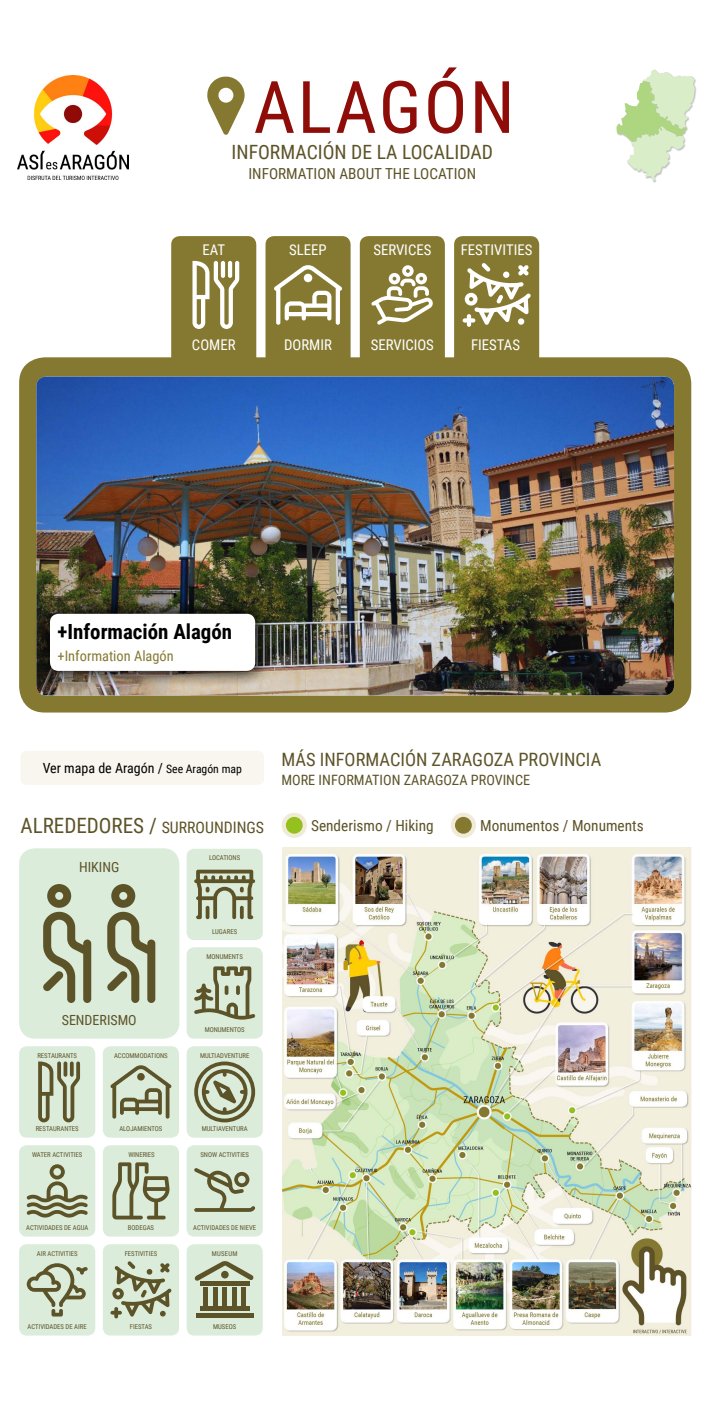
<style>
.page{position:relative;width:709px;height:1418px;background:#fff}
.page>*{position:absolute;margin:0;border:0;box-sizing:border-box;transform-origin:0 0}
.t1{font:72.5px "Roboto Condensed";letter-spacing:.03em;color:#8f0d08}
.t2{font:21.1px "Roboto Condensed";color:#5d5328}
.t3{font:700 20.9px "Roboto Condensed";color:#000}
.t4{font:19.65px "Roboto Condensed";color:#5d5328}
.t5{font:18.4px "Roboto Condensed";color:#5d5328}
.t6{font:15.3px "Roboto Condensed";color:#5d5328}
.t7{font:15.2px "Roboto Condensed";color:#5d5328}
.t8{font:14.75px "Roboto Condensed";color:#fff}
.t9{font:14.35px "Roboto Condensed";color:#857931}
.t10{font:14.25px "Roboto Condensed";color:#5d5328}
.t11{font:14px "Roboto Condensed";color:#000}
.t12{font:14px "Roboto Condensed";color:#5d5328}
.t13{font:6.7px "Roboto Condensed";color:#5d5328}
.s1{font-size:11.75px}
.s2{font-size:15.8px}
</style>
<div class="page">
<img style="left:18px;top:75px;width:110px;height:104px">
<div style="left:616px;top:69px;width:81px;height:114px;background:#000;opacity:.25"></div>
<svg style="left:616px;top:69px;width:78px;height:112px"></svg>
<svg style="left:451px;top:812px;width:25px;height:25px"></svg>
<svg style="left:282px;top:812px;width:25px;height:25px"></svg>
<div style="left:455px;top:817px;width:17px;height:16px;background:#857931;border-radius:50%"></div>
<div style="left:286px;top:817px;width:17px;height:16px;background:#95c11f;border-radius:50%"></div>
<img style="left:282px;top:847px;width:409px;height:488px">
<div style="left:21px;top:750px;width:243px;height:34px;background:#f8f6ee;border-radius:6px"></div>
<svg style="left:360px;top:236px;width:85px;height:121px;background:#928848"></svg>
<svg style="left:171px;top:236px;width:85px;height:121px;background:#958b4d"></svg>
<svg style="left:265px;top:236px;width:85px;height:121px;background:#958b4c"></svg>
<div style="left:304px;top:274px;width:8px;height:8px;background:#fff;border-radius:50%"></div>
<svg style="left:454px;top:236px;width:85px;height:121px;background:#968c4e"></svg>
<div style="left:503px;top:271px;width:6px;height:7px;background:#fff;border-radius:50%"></div>
<div style="left:518px;top:318px;width:6px;height:7px;background:#fff;border-radius:50%"></div>
<div style="left:19px;top:357px;width:672px;height:355px;background:#857931;border-radius:26px"></div>
<img style="left:36px;top:376px;width:638px;height:319px">
<div style="left:33px;top:596px;width:239px;height:92px;background:#000;opacity:.97"></div>
<div style="left:50px;top:614px;width:205px;height:57px;background:#fff;border-radius:9px"></div>
<svg style="left:207px;top:76px;width:37px;height:59px"></svg>
<div style="left:19px;top:848px;width:160px;height:190px;background:#dbecdb;border-radius:16px"></div>
<svg style="left:107px;top:884px;width:48px;height:119px"></svg>
<svg style="left:43px;top:884px;width:48px;height:119px"></svg>
<div style="left:103px;top:1046px;width:76px;height:91px;background:#dbecdb;border-radius:8px"></div>
<svg style="left:110px;top:1065px;width:62px;height:53px"></svg>
<svg style="left:137px;top:1072px;width:8px;height:8px"></svg>
<div style="left:19px;top:1046px;width:76px;height:91px;background:#dbecdb;border-radius:8px"></div>
<svg style="left:38px;top:1061px;width:42px;height:61px"></svg>
<div style="left:19px;top:1145px;width:76px;height:91px;background:#dbecdb;border-radius:8px"></div>
<svg style="left:26px;top:1164px;width:62px;height:53px"></svg>
<div style="left:103px;top:1145px;width:76px;height:91px;background:#dbecdb;border-radius:8px"></div>
<svg style="left:112px;top:1162px;width:57px;height:57px"></svg>
<div style="left:19px;top:1244px;width:76px;height:91px;background:#dbecdb;border-radius:8px"></div>
<svg style="left:27px;top:1263px;width:61px;height:53px"></svg>
<div style="left:187px;top:1145px;width:76px;height:91px;background:#dbecdb;border-radius:8px"></div>
<svg style="left:194px;top:1168px;width:61px;height:43px"></svg>
<div style="left:103px;top:1244px;width:76px;height:91px;background:#dbecdb;border-radius:8px"></div>
<svg style="left:110px;top:1261px;width:62px;height:57px"></svg>
<div style="left:187px;top:1046px;width:76px;height:91px;background:#dbecdb;border-radius:8px"></div>
<svg style="left:194px;top:1061px;width:61px;height:61px"></svg>
<div style="left:187px;top:848px;width:76px;height:92px;background:#dbecdb;border-radius:8px"></div>
<svg style="left:194px;top:869px;width:61px;height:50px"></svg>
<div style="left:187px;top:947px;width:76px;height:91px;background:#dbecdb;border-radius:8px"></div>
<svg style="left:194px;top:966px;width:61px;height:53px"></svg>
<div style="left:187px;top:1244px;width:76px;height:91px;background:#dbecdb;border-radius:8px"></div>
<svg style="left:194px;top:1261px;width:60px;height:20px"></svg>
<div style="left:221px;top:1270px;width:8px;height:8px;background:#5d5328;border-radius:50%"></div>
<hr style="left:200px;top:1281px;width:50px;height:4px;background:#5d5328">
<div style="left:200px;top:1305px;width:50px;height:5px;background:#5d5328"></div>
<div style="left:203px;top:1286px;width:5px;height:20px;background:#5d5328"></div>
<hr style="left:213px;top:1286px;width:4px;height:20px;background:#5d5328">
<div style="left:222px;top:1286px;width:5px;height:20px;background:#5d5328"></div>
<hr style="left:232px;top:1286px;width:4px;height:20px;background:#5d5328">
<div style="left:241px;top:1286px;width:5px;height:20px;background:#5d5328"></div>
<hr style="left:196px;top:1313px;width:57px;height:4px;background:#5d5328">
<hr style="left:197px;top:1312px;width:55px;height:1px;background:#5d5328">
<h1 class="t1" style="left:253px;top:56px;width:262px">ALAGÓN</h1>
<h3 class="t4" style="left:232px;top:139px;width:263px">INFORMACIÓN DE LA LOCALIDAD</h3>
<h3 class="t7" style="left:248px;top:163px;width:229px">INFORMATION ABOUT THE LOCATION</h3>
<h3 class="t8" style="left:203px;top:239px;width:24px">EAT</h3>
<h3 class="t8" style="left:289px;top:239px;width:39px">SLEEP</h3>
<h3 class="t8" style="left:373px;top:239px;width:59px">SERVICES</h3>
<h3 class="t8" style="left:461px;top:239px;width:73px">FESTIVITIES</h3>
<h3 class="t8" style="left:192px;top:334px;width:45px">COMER</h3>
<h3 class="t8" style="left:284px;top:334px;width:49px">DORMIR</h3>
<h3 class="t8" style="left:371px;top:334px;width:65px">SERVICIOS</h3>
<h3 class="t8" style="left:471px;top:334px;width:50px">FIESTAS</h3>
<h3 class="t3" style="left:58px;top:616px;width:176px">+Información Alagón</h3>
<h3 class="t9" style="left:58px;top:645px;width:118px">+Information Alagón</h3>
<h3 class="t11" style="left:43px;top:758px;width:201px">Ver mapa de Aragón / <span class="s1">See Aragón map</span></h3>
<h3 class="t5" style="left:281px;top:746px;width:321px">MÁS INFORMACIÓN ZARAGOZA PROVINCIA</h3>
<h3 class="t10" style="left:281px;top:769px;width:250px">MORE INFORMATION ZARAGOZA PROVINCE</h3>
<h2 class="t2" style="left:21px;top:810px;width:245px">ALREDEDORES / <span class="s2">SURROUNDINGS</span></h2>
<h3 class="t6" style="left:311px;top:814px;width:124px">Senderismo / Hiking</h3>
<h3 class="t6" style="left:480px;top:814px;width:165px">Monumentos / Monuments</h3>
<h3 class="t12" style="left:79px;top:857px;width:42px">HIKING</h3>
<p class="t13" style="left:209px;top:853px;width:33px">LOCATIONS</p>
<p class="t13" style="left:212px;top:926px;width:26px">LUGARES</p>
<p class="t13" style="left:206px;top:951px;width:38px">MONUMENTS</p>
<h3 class="t12" style="left:62px;top:1010px;width:76px">SENDERISMO</h3>
<p class="t13" style="left:205px;top:1025px;width:41px">MONUMENTOS</p>
<p class="t13" style="left:37px;top:1050px;width:41px">RESTAURANTS</p>
<p class="t13" style="left:114px;top:1050px;width:55px">ACCOMMODATIONS</p>
<p class="t13" style="left:200px;top:1050px;width:51px">MULTIADVENTURE</p>
<p class="t13" style="left:36px;top:1124px;width:44px">RESTAURANTES</p>
<p class="t13" style="left:119px;top:1124px;width:44px">ALOJAMIENTOS</p>
<p class="t13" style="left:202px;top:1124px;width:47px">MULTIAVENTURA</p>
<p class="t13" style="left:32px;top:1149px;width:52px">WATER ACTIVITIES</p>
<p class="t13" style="left:128px;top:1149px;width:28px">WINERIES</p>
<p class="t13" style="left:200px;top:1149px;width:50px">SNOW ACTIVITIES</p>
<p class="t13" style="left:26px;top:1223px;width:64px">ACTIVIDADES DE AGUA</p>
<p class="t13" style="left:128px;top:1223px;width:28px">BODEGAS</p>
<p class="t13" style="left:193px;top:1223px;width:64px">ACTIVIDADES DE NIEVE</p>
<p class="t13" style="left:37px;top:1248px;width:42px">AIR ACTIVITIES</p>
<p class="t13" style="left:125px;top:1248px;width:34px">FESTIVITIES</p>
<p class="t13" style="left:212px;top:1248px;width:27px">MUSEUM</p>
<p class="t13" style="left:28px;top:1321px;width:61px">ACTIVIDADES DE AIRE</p>
<p class="t13" style="left:130px;top:1321px;width:24px">FIESTAS</p>
<p class="t13" style="left:213px;top:1321px;width:25px">MUSEOS</p>
</div>
